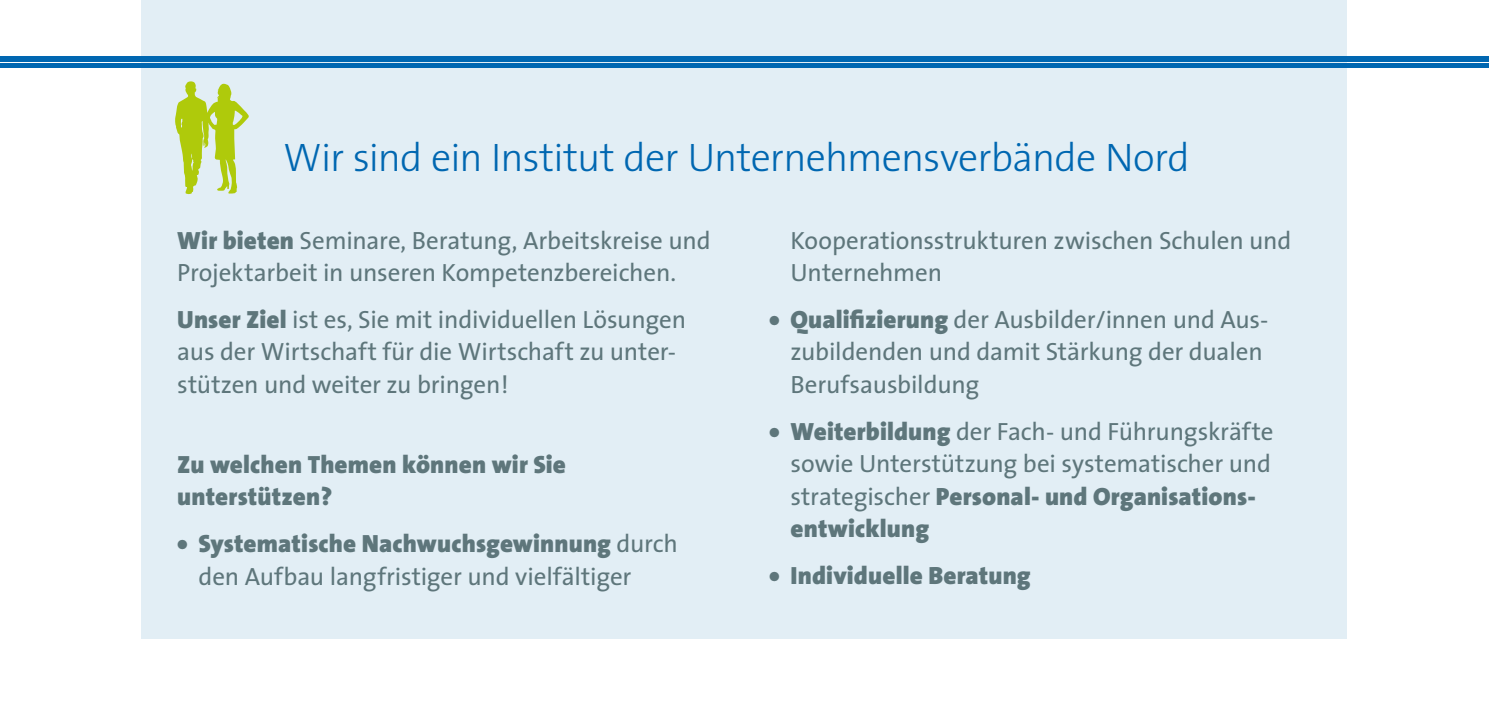
<style>
.page{position:relative;width:1489px;height:709px;background:#fff}
.page>*{position:absolute;margin:0;border:0;box-sizing:border-box;transform-origin:0 0}
.t1{font:300 40px "The Sans";letter-spacing:-.025em;color:#0067b1}
.t2{font:25px/32.5px "The Sans";letter-spacing:-.005em;color:#5e767b}
.t3{font:900 25px/32.5px "The Sans";letter-spacing:.005em;color:#5e767b}
.s1{font-weight:900}
</style>
<div class="page">
<div style="left:142px;top:0;width:1204px;height:638px;background:#e2eef5"></div>
<div style="left:0;top:57px;width:1488px;height:5px;background:#0067b1"></div>
<hr style="left:0;top:64px;width:1488px;height:4px;background:#0067b1">
<svg style="left:175px;top:81px;width:74px;height:113px"></svg>
<h1 class="t1" style="left:283px;top:124px;width:907px">Wir sind ein Institut der Unternehmensverbände Nord</h1>
<p class="t2" style="left:177px;top:223px;width:535px"><span class="s1">Wir bieten</span> Seminare, Beratung, Arbeitskreise und<br>Projektarbeit in unseren Kompetenzbereichen.</p>
<p class="t2" style="left:177px;top:302px;width:510px"><span class="s1">Unser Ziel</span> ist es, Sie mit individuellen Lösungen aus der Wirtschaft für die Wirtschaft zu unter&shy;stützen und weiter zu bringen!</p>
<p class="t3" style="left:177px;top:448px;width:390px">Zu welchen Themen können wir Sie unterstützen?</p>
<p class="t2" style="left:198px;top:526px;width:481px;text-indent:-21px"><span class="s1">• Systematische Nachwuchsgewinnung</span> durch den Aufbau langfristiger und vielfältiger</p>
<p class="t2" style="left:790px;top:223px;width:502px">Kooperationsstrukturen zwischen Schulen und<br>Unternehmen</p>
<p class="t2" style="left:790px;top:302px;width:479px;text-indent:-21px"><span class="s1">• Qualifizierung</span> der Ausbilder/innen und Aus&shy;zubildenden und damit Stärkung der dualen<br>Berufsausbildung</p>
<p class="t2" style="left:790px;top:414px;width:484px;text-indent:-21px"><span class="s1">• Weiterbildung</span> der Fach- und Führungskräfte sowie Unterstützung bei systematischer und strategischer <span class="s1">Personal- und Organisations&shy;entwicklung</span></p>
<p class="t3" style="left:769px;top:558px;width:263px">• Individuelle Beratung</p>
</div>
